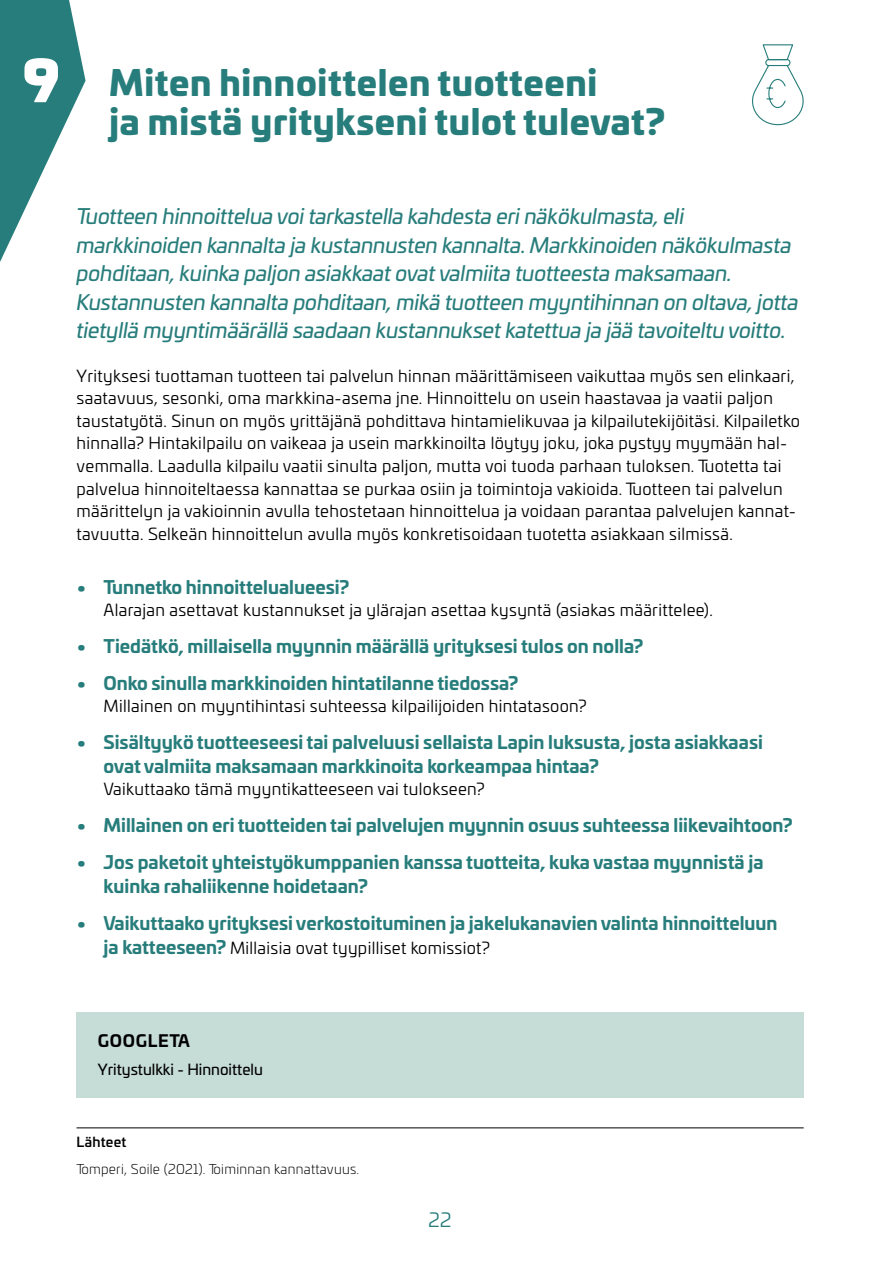
<style>
.page{position:relative;width:893px;height:1263px;background:#fff}
.page>*{position:absolute;margin:0;border:0;box-sizing:border-box;transform-origin:0 0}
.t1{font:900 34.5px/39px "Univia Pro";letter-spacing:.02em;color:#277d7b}
.t2{font:italic 21px/28.5px "Univia Pro";letter-spacing:-.01em;color:#277d7b}
.t3{font:19.5px "Univia Pro";color:#277d7b}
.t4{font:700 18px/24px "Univia Pro";color:#277d7b}
.t5{font:16.5px/22.5px "Univia Pro";letter-spacing:.02em;color:#000}
.t6{font:700 16.5px "Univia Pro";letter-spacing:.04em;color:#000}
.t7{font:15px "Univia Pro";color:#000}
.t8{font:300 13.5px "Univia Pro";letter-spacing:.02em;color:#000}
.t9{font:500 13.5px "Univia Pro";letter-spacing:.02em;color:#000}
.s1{font-size:55.5px;color:#fff}
.s2{font-weight:700;font-size:18px;color:#277d7b}
</style>
<div class="page">
<svg style="left:0;top:0;width:86px;height:262px"></svg>
<hr style="left:77px;top:1127px;width:727px;height:1px;background:#000">
<div style="left:77px;top:1012px;width:727px;height:85px;background:#c6dcd6"></div>
<svg style="left:751px;top:44px;width:53px;height:82px"></svg>
<h1 class="t1" style="left:109px;top:60px;width:557px;text-indent:-86px"><span class="s1">9</span> Miten hinnoittelen tuotteeni<br>ja mistä yritykseni tulot tulevat?</h1>
<p class="t2" style="left:77px;top:201px;width:724px">Tuotteen hinnoittelua voi tarkastella kahdesta eri näkökulmasta, eli markkinoiden kannalta ja kustannusten kannalta. Markkinoiden näkökulmasta pohditaan, kuinka paljon asiakkaat ovat valmiita tuotteesta maksamaan.<br>Kustannusten kannalta pohditaan, mikä tuotteen myyntihinnan on oltava, jotta tietyllä myyntimäärällä saadaan kustannukset katettua ja jää tavoiteltu voitto.</p>
<p class="t5" style="left:77px;top:364px;width:725px">Yrityksesi tuottaman tuotteen tai palvelun hinnan määrittämiseen vaikuttaa myös sen elinkaari, saatavuus, sesonki, oma markkina-asema jne. Hinnoittelu on usein haastavaa ja vaatii paljon taustatyötä. Sinun on myös yrittäjänä pohdittava hintamielikuvaa ja kilpailutekijöitäsi. Kilpailetko hinnalla? Hintakilpailu on vaikeaa ja usein markkinoilta löytyy joku, joka pystyy myymään hal&shy;vemmalla. Laadulla kilpailu vaatii sinulta paljon, mutta voi tuoda parhaan tuloksen. Tuotetta tai palvelua hinnoiteltaessa kannattaa se purkaa osiin ja toimintoja vakioida. Tuotteen tai palvelun määrittelyn ja vakioinnin avulla tehostetaan hinnoittelua ja voidaan parantaa palvelujen kannat&shy;tavuutta. Selkeän hinnoittelun avulla myös konkretisoidaan tuotetta asiakkaan silmissä.</p>
<p class="t4" style="left:77px;top:573px;width:274px">• Tunnetko hinnoittelualueesi?</p>
<p class="t5" style="left:104px;top:598px;width:611px">Alarajan asettavat kustannukset ja ylärajan asettaa kysyntä (asiakas määrittelee).</p>
<p class="t4" style="left:77px;top:633px;width:568px">• Tiedätkö, millaisella myynnin määrällä yrityksesi tulos on nolla?</p>
<p class="t4" style="left:77px;top:669px;width:443px">• Onko sinulla markkinoiden hintatilanne tiedossa?</p>
<p class="t5" style="left:104px;top:694px;width:485px">Millainen on myyntihintasi suhteessa kilpailijoiden hintatasoon?</p>
<p class="t4" style="left:104px;top:729px;width:661px;text-indent:-27px">• Sisältyykö tuotteeseesi tai palveluusi sellaista Lapin luksusta, josta asiakkaasi ovat valmiita maksamaan markkinoita korkeampaa hintaa?</p>
<p class="t5" style="left:104px;top:777px;width:383px">Vaikuttaako tämä myyntikatteeseen vai tulokseen?</p>
<p class="t4" style="left:77px;top:812px;width:718px">• Millainen on eri tuotteiden tai palvelujen myynnin osuus suhteessa liikevaihtoon?</p>
<p class="t4" style="left:104px;top:849px;width:661px;text-indent:-27px">• Jos paketoit yhteistyökumppanien kanssa tuotteita, kuka vastaa myynnistä ja kuinka rahaliikenne hoidetaan?</p>
<p class="t4" style="left:77px;top:909px;width:702px">• Vaikuttaako yrityksesi verkostoituminen ja jakelukanavien valinta hinnoitteluun</p>
<p class="t5" style="left:104px;top:935px;width:388px"><span class="s2">ja katteeseen?</span> Millaisia ovat tyypilliset komissiot?</p>
<p class="t6" style="left:98px;top:1027px;width:94px">GOOGLETA</p>
<p class="t7" style="left:98px;top:1058px;width:167px">Yritystulkki - Hinnoittelu</p>
<p class="t9" style="left:77px;top:1132px;width:51px">Lähteet</p>
<p class="t8" style="left:77px;top:1159px;width:284px">Tomperi, Soile (2021). Toiminnan kannattavuus.</p>
<p class="t3" style="left:428px;top:1205px;width:25px">22</p>
</div>
